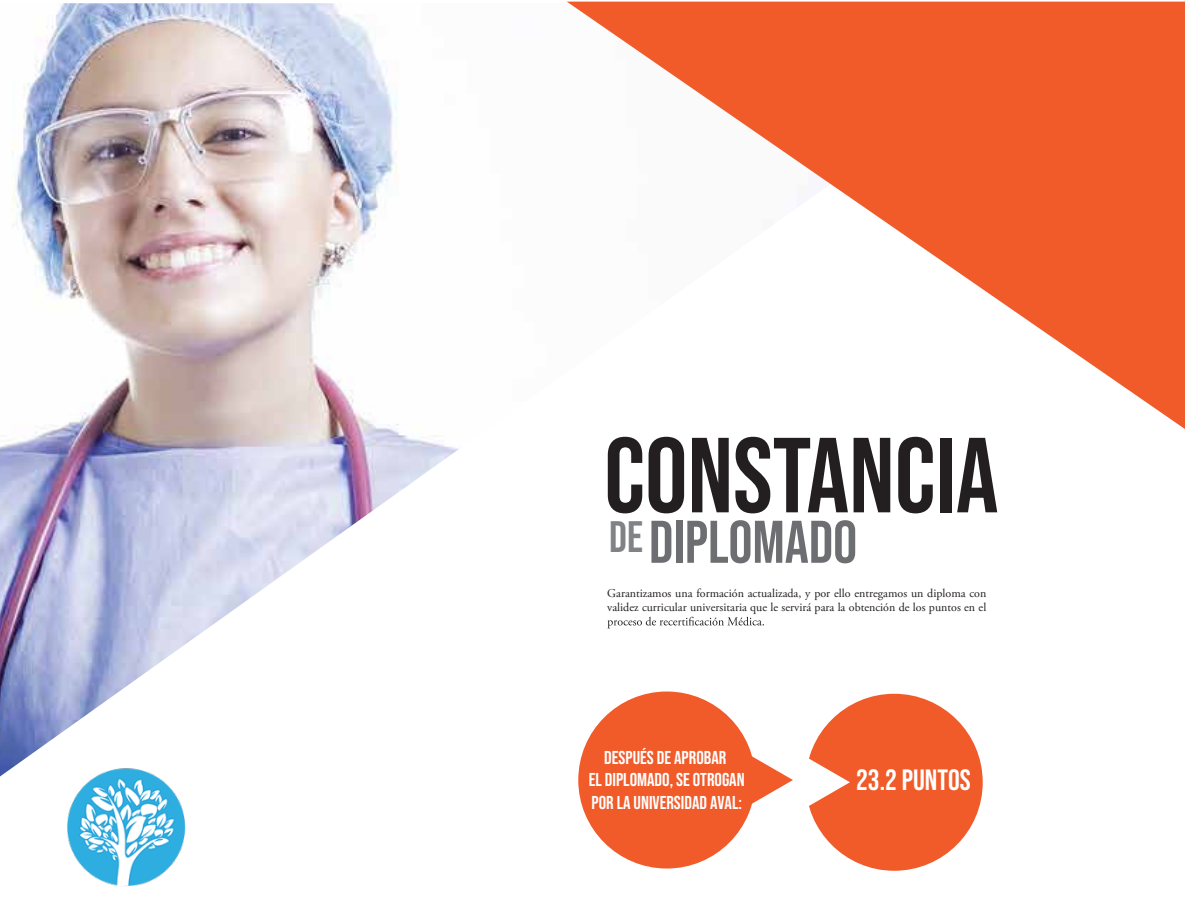
<style>
.page{position:relative;width:1188px;height:918px;background:#fff}
.page>*{position:absolute;margin:0;border:0;box-sizing:border-box;transform-origin:0 0}
.t1{font:106.5px "Bebas Neue";color:#231f20}
.t2{font:60px "Bebas Neue";color:#6d6e71}
.t3{font:29.4px "Bebas Neue";color:#fff}
.t4{font:18.6px/22.4px "Bebas Neue";color:#fff;text-align:center}
.t5{font:12px/14.4px "Adobe Garamond Pro";color:#231f20}
</style>
<div class="page">
<img style="left:67px;top:777px;width:119px;height:109px">
<img style="left:0;top:3px;width:983px;height:774px">
<svg style="left:567px;top:2px;width:618px;height:427px"></svg>
<div style="left:578px;top:692px;width:177px;height:177px;background:#f15a29;border-radius:50%"></div>
<div style="left:806px;top:694px;width:177px;height:177px;background:#f15a29;border-radius:50%"></div>
<svg style="left:749px;top:750px;width:101px;height:62px"></svg>
<h1 class="t1" style="left:604px;top:415px;width:396px">CONSTANCIA</h1>
<h2 class="t2" style="left:609px;top:508px;width:249px"><sup>DE</sup>DIPLOMADO</h2>
<p class="t5" style="left:607px;top:586px;width:381px">Garantizamos una formación actualizada, y por ello entregamos un diploma con validez curricular universitaria que le servirá para la obtención de los puntos en el</p>
<h3 class="t4" style="left:589px;top:746px;width:157px">DESPUÉS DE APROBAR<br>EL DIPLOMADO, SE OTROGAN<br>POR LA UNIVERSIDAD AVAL:</h3>
<h3 class="t3" style="left:856px;top:763px;width:116px">23.2 PUNTOS</h3>
</div>
